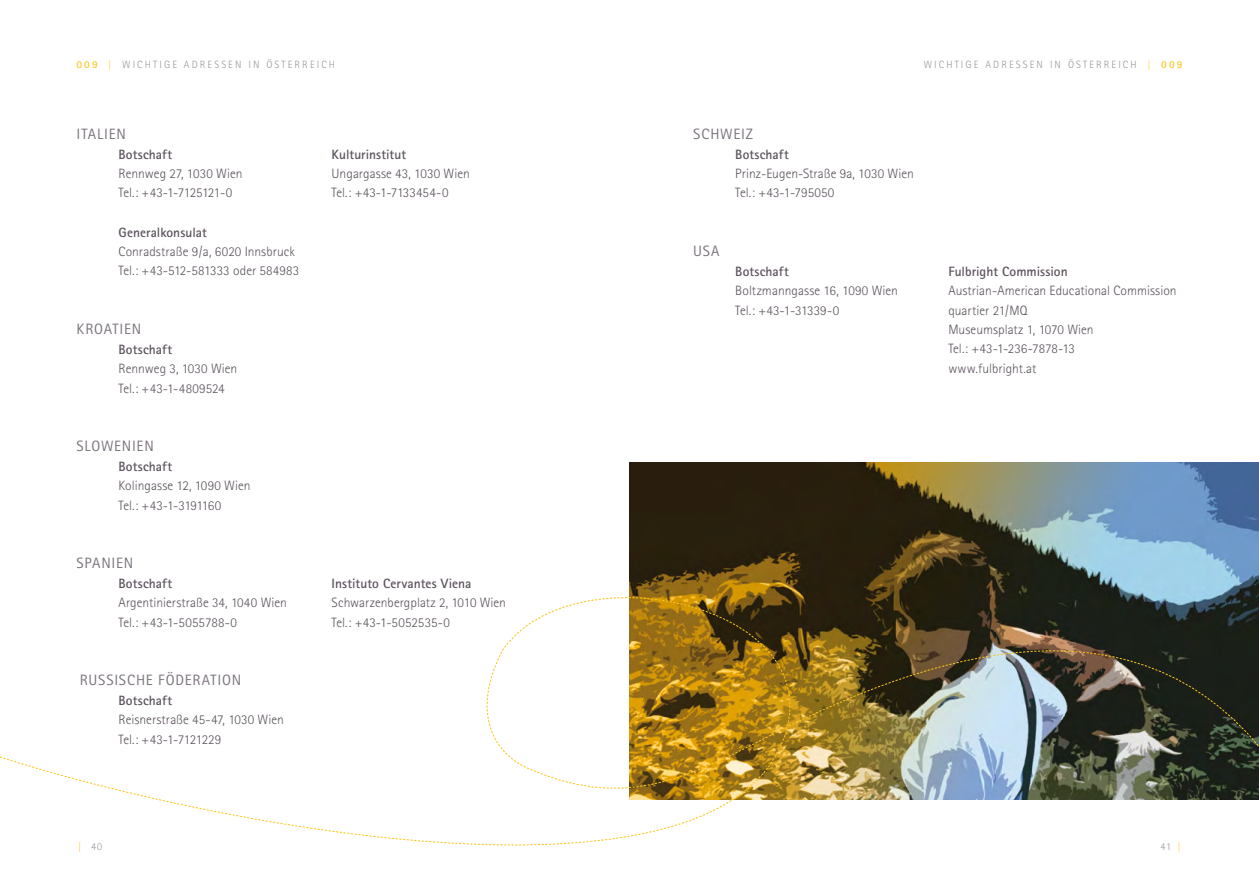
<style>
.page{position:relative;width:1259px;height:893px;background:#fff}
.page>*{position:absolute;margin:0;border:0;box-sizing:border-box;transform-origin:0 0}
.t1{font:15px "Rotis Sans Serif";letter-spacing:.05em;color:#7c747e}
.t2{font:300 13.5px/19.5px "Rotis Sans Serif";color:#5b525c}
.t3{font:700 13.5px "Rotis Sans Serif";letter-spacing:.005em;color:#5b525c}
.t4{font:300 13.5px "Rotis Sans Serif";letter-spacing:-.035em;color:#5b525c}
.t5{font:300 10.5px "Rotis Sans Serif";letter-spacing:.2em;color:#9d96a0}
.s1{font-weight:700;color:#fcc51d}
.s2{color:#fcc51d}
</style>
<div class="page">
<img style="left:629px;top:463px;width:630px;height:336px">
<svg style="left:62px;top:776px;width:724px;height:70px"></svg>
<svg style="left:504px;top:550px;width:318px;height:98px"></svg>
<svg style="left:471px;top:776px;width:298px;height:33px"></svg>
<svg style="left:771px;top:584px;width:488px;height:64px;background:#393626"></svg>
<img style="left:0;top:648px;width:1259px;height:128px">
<p class="t5" style="left:77px;top:58px;width:260px"><span class="s1">009</span> <span class="s2">│</span> WICHTIGE ADRESSEN IN ÖSTERREICH</p>
<p class="t1" style="left:77px;top:125px;width:51px">ITALIEN</p>
<p class="t3" style="left:119px;top:145px;width:55px">Botschaft</p>
<p class="t3" style="left:332px;top:145px;width:76px">Kulturinstitut</p>
<p class="t2" style="left:119px;top:164px;width:125px">Rennweg 27, 1030 Wien</p>
<p class="t2" style="left:332px;top:164px;width:140px">Ungargasse 43, 1030 Wien</p>
<p class="t4" style="left:119px;top:185px;width:115px">Tel.: +43-1-7125121-0</p>
<p class="t2" style="left:332px;top:183px;width:118px">Tel.: +43-1-7133454-0</p>
<p class="t3" style="left:119px;top:223px;width:90px">Generalkonsulat</p>
<p class="t2" style="left:119px;top:242px;width:182px">Conradstraße 9/a, 6020 Innsbruck<br>Tel.: +43-512-581333 oder 584983</p>
<p class="t1" style="left:77px;top:320px;width:66px">KROATIEN</p>
<p class="t3" style="left:119px;top:340px;width:55px">Botschaft</p>
<p class="t2" style="left:119px;top:359px;width:120px">Rennweg 3, 1030 Wien<br>Tel.: +43-1-4809524</p>
<p class="t1" style="left:77px;top:437px;width:79px">SLOWENIEN</p>
<p class="t3" style="left:119px;top:457px;width:55px">Botschaft</p>
<p class="t2" style="left:119px;top:476px;width:134px">Kolingasse 12, 1090 Wien<br>Tel.: +43-1-3191160</p>
<p class="t1" style="left:77px;top:554px;width:58px">SPANIEN</p>
<p class="t3" style="left:119px;top:574px;width:55px">Botschaft</p>
<p class="t3" style="left:332px;top:574px;width:141px">Instituto Cervantes Viena</p>
<p class="t2" style="left:119px;top:593px;width:170px">Argentinierstraße 34, 1040 Wien</p>
<p class="t2" style="left:332px;top:593px;width:176px">Schwarzenbergplatz 2, 1010 Wien</p>
<p class="t2" style="left:119px;top:612px;width:120px">Tel.: +43-1-5055788-0</p>
<p class="t2" style="left:332px;top:612px;width:120px">Tel.: +43-1-5052535-0</p>
<p class="t1" style="left:80px;top:671px;width:163px">RUSSISCHE FÖDERATION</p>
<p class="t3" style="left:119px;top:691px;width:55px">Botschaft</p>
<p class="t2" style="left:119px;top:710px;width:167px">Reisnerstraße 45-47, 1030 Wien<br>Tel.: +43-1-7121229</p>
<p class="t5" style="left:923px;top:58px;width:260px">WICHTIGE ADRESSEN IN ÖSTERREICH <span class="s2">│</span> <span class="s1">009</span></p>
<p class="t1" style="left:693px;top:125px;width:61px">SCHWEIZ</p>
<p class="t3" style="left:735px;top:145px;width:55px">Botschaft</p>
<p class="t2" style="left:735px;top:164px;width:180px">Prinz-Eugen-Straße 9a, 1030 Wien<br>Tel.: +43-1-795050</p>
<p class="t1" style="left:693px;top:242px;width:28px">USA</p>
<p class="t3" style="left:735px;top:262px;width:55px">Botschaft</p>
<p class="t3" style="left:948px;top:262px;width:121px">Fulbright Commission</p>
<p class="t2" style="left:735px;top:281px;width:164px">Boltzmanngasse 16, 1090 Wien</p>
<p class="t2" style="left:948px;top:281px;width:230px">Austrian-American Educational Commission</p>
<p class="t2" style="left:735px;top:300px;width:105px">Tel.: +43-1-31339-0</p>
<p class="t2" style="left:948px;top:300px;width:147px">quartier 21/MQ<br>Museumsplatz 1, 1070 Wien<br>Tel.: +43-1-236-7878-13 www.fulbright.at</p>
<p class="t5" style="left:77px;top:841px;width:27px"><span class="s2">│</span> 40</p>
<p class="t5" style="left:1160px;top:841px;width:24px">41 <span class="s2">│</span></p>
</div>
